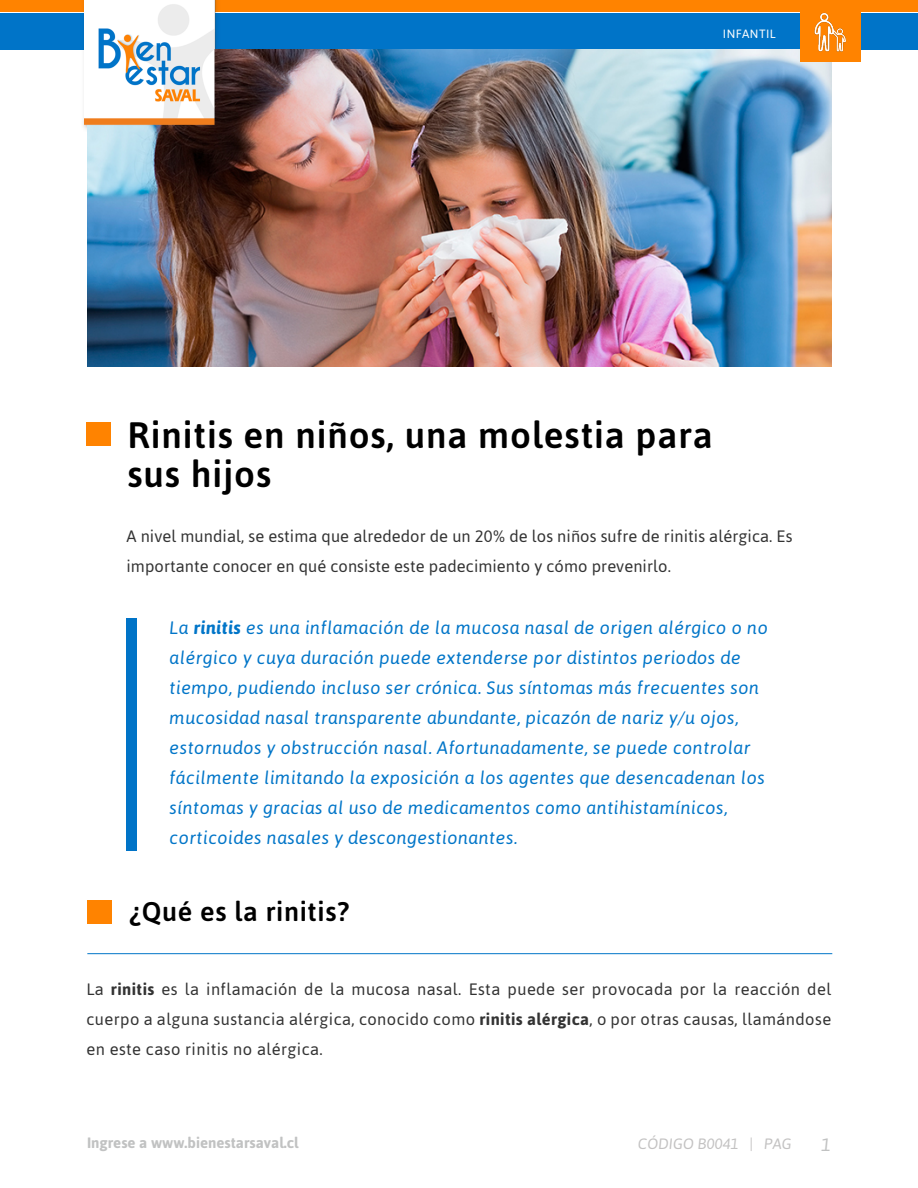
<style>
.page{position:relative;width:918px;height:1188px;background:#fff}
.page>*{position:absolute;margin:0;border:0;box-sizing:border-box;transform-origin:0 0}
.t1{font:500 36.75px/39px "Asap";letter-spacing:.025em;color:#000}
.t2{font:500 27px "Asap";letter-spacing:.025em;color:#000}
.t3{font:italic 18px/30px "Asap";letter-spacing:.025em;color:#0075c8}
.t4{font:italic 18px "Asap";color:#c1c2c2}
.t5{font:16.5px/30px "Asap";letter-spacing:.005em;color:#333}
.t6{font:700 15px "Asap";color:#c1c2c2}
.t7{font:italic 15px "Asap";color:#c3c2c2}
.t8{font:12px "Asap";letter-spacing:.035em;color:#fff}
.s1{font-weight:700}
</style>
<div class="page">
<div style="left:0;top:0;width:918px;height:12px;background:#ff8300"></div>
<div style="left:0;top:13px;width:918px;height:36px;background:#0074c8"></div>
<img style="left:87px;top:49px;width:744px;height:317px">
<div style="left:86px;top:422px;width:24px;height:24px;background:#ff8300"></div>
<svg style="left:801px;top:12px;width:60px;height:49px;background:#fb8f1c"></svg>
<img style="left:85px;top:0;width:149px;height:144px">
<div style="left:126px;top:618px;width:10px;height:232px;background:#0073c7"></div>
<div style="left:87px;top:900px;width:24px;height:24px;background:#ff8300"></div>
<hr style="left:87px;top:953px;width:745px;height:1px;background:#0075c8">
<p class="t8" style="left:723px;top:26px;width:54px">INFANTIL</p>
<h1 class="t1" style="left:128px;top:415px;width:587px">Rinitis en niños, una molestia para sus hijos</h1>
<p class="t5" style="left:126px;top:521px;width:668px">A nivel mundial, se estima que alrededor de un 20% de los niños sufre de rinitis alérgica. Es importante conocer en qué consiste este padecimiento y cómo prevenirlo.</p>
<p class="t3" style="left:170px;top:612px;width:600px">La <span class="s1">rinitis</span> es una inflamación de la mucosa nasal de origen alérgico o no alérgico y cuya duración puede extenderse por distintos periodos de tiempo, pudiendo incluso ser crónica. Sus síntomas más frecuentes son mucosidad nasal transparente abundante, picazón de nariz y/u ojos, estornudos y obstrucción nasal. Afortunadamente, se puede controlar fácilmente limitando la exposición a los agentes que desencadenan los síntomas y gracias al uso de medicamentos como antihistamínicos, corticoides nasales y descongestionantes.</p>
<h2 class="t2" style="left:130px;top:893px;width:221px">¿Qué es la rinitis?</h2>
<p class="t5" style="left:86px;top:973px;width:746px;text-align:justify">La <span class="s1">rinitis</span> es la inflamación de la mucosa nasal. Esta puede ser provocada por la reacción del cuerpo a alguna sustancia alérgica, conocido como <span class="s1">rinitis alérgica</span>, o por otras causas, llamándose en este caso rinitis no alérgica.</p>
<p class="t6" style="left:87px;top:1133px;width:213px">Ingrese a www.bienestarsaval.cl</p>
<p class="t7" style="left:638px;top:1134px;width:155px">CÓDIGO B0041 | PAG</p>
<p class="t4" style="left:821px;top:1133px;width:11px">1</p>
</div>
